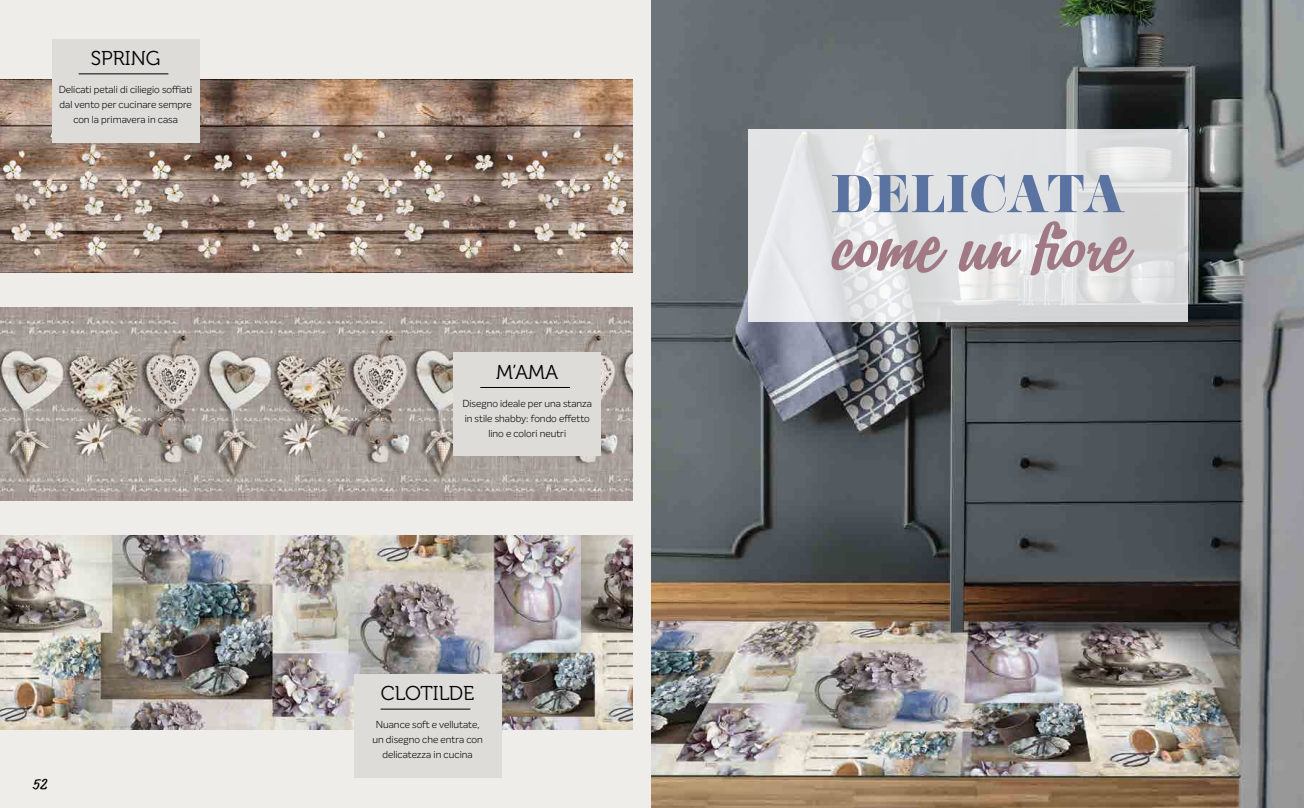
<style>
.page{position:relative;width:1304px;height:808px;background:#fff}
.page>*{position:absolute;margin:0;border:0;box-sizing:border-box;transform-origin:0 0}
.t1{font:italic 106.8px "Remachine Script Personal Use";color:#a17984}
.t2{font:55.7px "Didoni URWD";letter-spacing:-.02em;color:#5b73a1}
.t3{font:20px "Museo 300";color:#000}
.t4{font:16px "Market Pro";color:#000}
.t5{font:300 10px/15px "Intelo";color:#000;text-align:center}
</style>
<div class="page">
<div style="left:0;top:0;width:652px;height:808px;background:#eeede9"></div>
<img style="left:0;top:79px;width:633px;height:193px">
<div style="left:52px;top:39px;width:147px;height:103px;background:#dedcd9"></div>
<hr style="left:79px;top:74px;width:89px;height:1px;background:#000">
<img style="left:0;top:308px;width:633px;height:193px">
<div style="left:454px;top:353px;width:147px;height:103px;background:#dedcd9"></div>
<hr style="left:480px;top:387px;width:90px;height:1px;background:#000">
<img style="left:0;top:536px;width:633px;height:193px">
<div style="left:354px;top:674px;width:147px;height:103px;background:#dedcd9"></div>
<hr style="left:381px;top:709px;width:89px;height:1px;background:#000">
<img style="left:652px;top:0;width:652px;height:808px">
<svg style="left:748px;top:129px;width:440px;height:193px;background:#e0e1e2"></svg>
<h3 class="t3" style="left:91px;top:48px;width:71px">SPRING</h3>
<p class="t5" style="left:59px;top:82px;width:135px">Delicati petali di ciliegio soffiati dal vento per cucinare sempre con la primavera in casa</p>
<h3 class="t4" style="left:33px;top:773px;width:16px">52</h3>
<h3 class="t3" style="left:496px;top:361px;width:63px">M’AMA</h3>
<p class="t5" style="left:462px;top:395px;width:131px">Disegno ideale per una stanza in stile shabby: fondo effetto lino e colori neutri</p>
<h3 class="t3" style="left:381px;top:683px;width:95px">CLOTILDE</h3>
<p class="t5" style="left:372px;top:717px;width:112px">Nuance soft e vellutate, un disegno che entra con delicatezza in cucina</p>
<h2 class="t2" style="left:831px;top:160px;width:295px">DELICATA</h2>
<h1 class="t1" style="left:830px;top:180px;width:331px">comeunfiore</h1>
</div>
